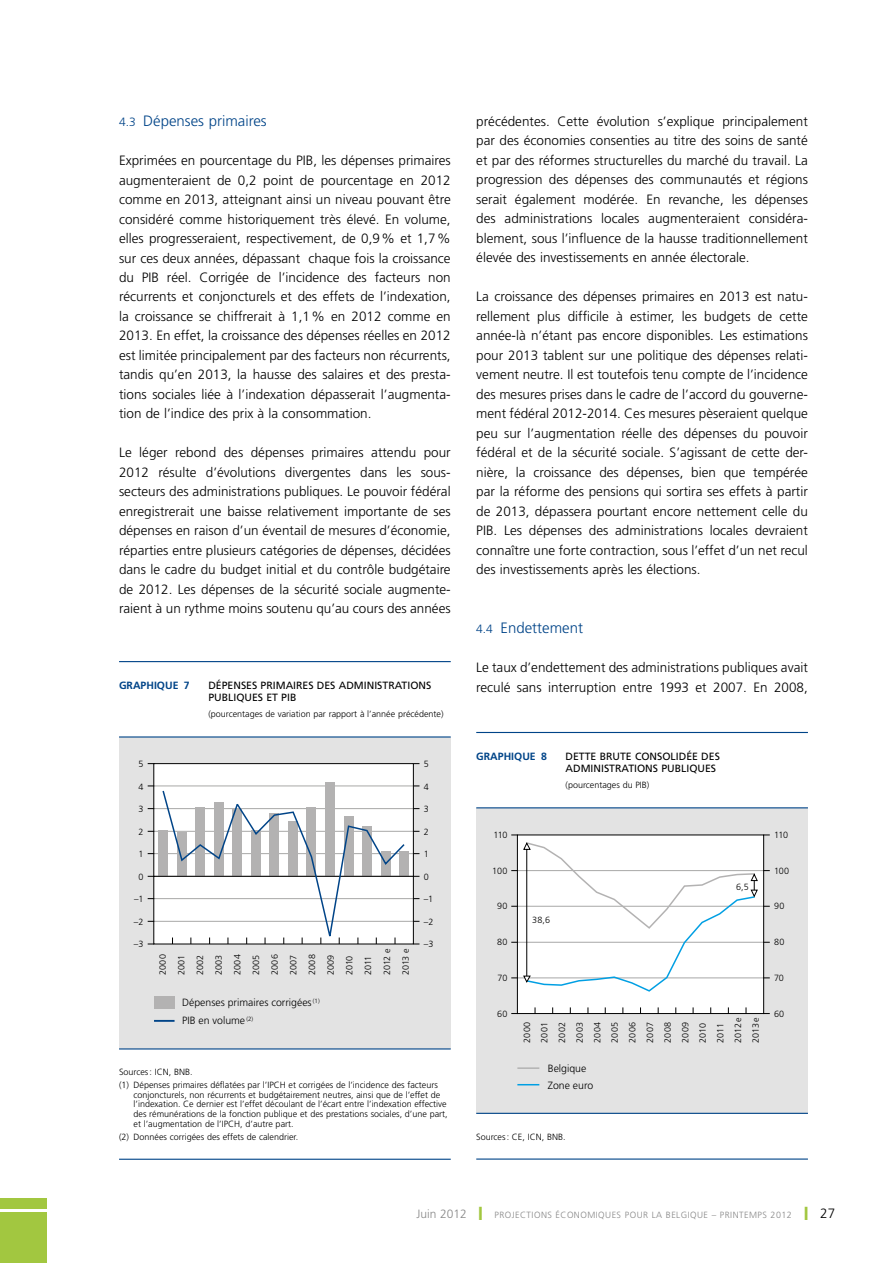
<style>
.page{position:relative;width:893px;height:1263px;background:#fff}
.page>*{position:absolute;margin:0;border:0;box-sizing:border-box;transform-origin:0 0}
.t1{font:300 15px "Frutiger LT";color:#048}
.t2{font:300 13.5px/19.5px "Frutiger LT";color:#000;text-align:justify}
.t3{font:10.5px/12px "Frutiger LT";color:#000}
.t4{font:300 10.5px/17.2px "Frutiger LT";color:#000}
.t5{font:700 10.5px "Frutiger LT";color:#048}
.t6{font:300 9px/18.8px "Frutiger LT";color:#000}
.t7{font:300 9px "Frutiger LT";letter-spacing:.05em;color:#878787}
.s1{font-size:12px}
.s2{color:#a2c740}
.s3{font-size:13.5px;color:#000}
</style>
<div class="page">
<div style="left:0;top:1198px;width:47px;height:11px;background:#a2c740"></div>
<div style="left:0;top:1213px;width:47px;height:50px;background:#a2c740"></div>
<div style="left:119px;top:737px;width:332px;height:312px;background:#e3e3e3"></div>
<hr style="left:119px;top:1048px;width:332px;height:1px;background:#048">
<hr style="left:119px;top:1159px;width:332px;height:1px;background:#048">
<hr style="left:119px;top:661px;width:332px;height:1px;background:#048">
<hr style="left:119px;top:736px;width:332px;height:1px;background:#048">
<div style="left:154px;top:996px;width:21px;height:13px;background:#b3b2b2"></div>
<hr style="left:154px;top:1020px;width:21px;height:2px;background:#048">
<div style="left:154px;top:764px;width:259px;height:180px;background:#fff"></div>
<hr style="left:154px;top:785px;width:260px;height:1px;background:#a8a8a7">
<hr style="left:154px;top:808px;width:260px;height:1px;background:#a8a8a7">
<hr style="left:154px;top:831px;width:260px;height:1px;background:#a8a8a7">
<hr style="left:154px;top:853px;width:260px;height:1px;background:#a8a8a7">
<hr style="left:154px;top:898px;width:260px;height:1px;background:#a8a8a7">
<hr style="left:154px;top:921px;width:260px;height:1px;background:#a8a8a7">
<div style="left:158px;top:830px;width:10px;height:46px;background:#b3b2b2"></div>
<div style="left:326px;top:782px;width:9px;height:94px;background:#b3b2b2"></div>
<div style="left:399px;top:851px;width:10px;height:25px;background:#b3b2b2"></div>
<hr style="left:154px;top:876px;width:260px;height:1px;background:#000">
<svg style="left:161px;top:789px;width:245px;height:153px"></svg>
<div style="left:153px;top:763px;width:261px;height:181px;border:1px solid #000"></div>
<div style="left:476px;top:808px;width:332px;height:305px;background:#e3e3e3"></div>
<hr style="left:476px;top:1113px;width:332px;height:1px;background:#048">
<hr style="left:476px;top:1158px;width:332px;height:2px;background:#048">
<hr style="left:476px;top:732px;width:332px;height:1px;background:#048">
<hr style="left:476px;top:807px;width:332px;height:1px;background:#048">
<div style="left:517px;top:835px;width:246px;height:179px;background:#fff"></div>
<hr style="left:517px;top:1067px;width:22px;height:2px;background:#b3b2b2">
<svg style="left:517px;top:1084px;width:22px;height:1px"></svg>
<div style="left:517px;top:834px;width:247px;height:180px;border:1px solid #000"></div>
<svg style="left:511px;top:841px;width:259px;height:151px"></svg>
<p class="t1" style="left:119px;top:112px;width:149px"><span class="s1">4.3</span> Dépenses primaires</p>
<p class="t2" style="left:119px;top:151px;width:333px">Exprimées en pourcentage du PIB, les dépenses primaires augmenteraient de 0,2 point de pourcentage en 2012 comme en 2013, atteignant ainsi un niveau pouvant être considéré comme historiquement très élevé. En volume, elles progresseraient, respectivement, de 0,9% et 1,7% sur ces deux années, dépassant chaque fois la croissance du PIB réel. Corrigée de l’incidence des facteurs non récurrents et conjoncturels et des effets de l’indexation, la croissance se chiffrerait à 1,1% en 2012 comme en 2013. En effet, la croissance des dépenses réelles en 2012 est limitée principalement par des facteurs non récurrents, tandis qu’en 2013, la hausse des salaires et des presta&shy;tions sociales liée à l’indexation dépasserait l’augmenta&shy;tion de l’indice des prix à la consommation.</p>
<p class="t2" style="left:119px;top:443px;width:333px">Le léger rebond des dépenses primaires attendu pour 2012 résulte d’évolutions divergentes dans les sous&shy;secteurs des administrations publiques. Le pouvoir fédéral enregistrerait une baisse relativement importante de ses dépenses en raison d’un éventail de mesures d’économie, réparties entre plusieurs catégories de dépenses, décidées dans le cadre du budget initial et du contrôle budgétaire de 2012. Les dépenses de la sécurité sociale augmente&shy;raient à un rythme moins soutenu qu’au cours des années</p>
<p class="t2" style="left:476px;top:112px;width:333px">précédentes. Cette évolution s’explique principalement par des économies consenties au titre des soins de santé et par des réformes structurelles du marché du travail. La progression des dépenses des communautés et régions serait également modérée. En revanche, les dépenses des administrations locales augmenteraient considéra&shy;blement, sous l’influence de la hausse traditionnellement élevée des investissements en année électorale.</p>
<p class="t2" style="left:476px;top:287px;width:333px">La croissance des dépenses primaires en 2013 est natu&shy;rellement plus difficile à estimer, les budgets de cette année-là n’étant pas encore disponibles. Les estimations pour 2013 tablent sur une politique des dépenses relati&shy;vement neutre. Il est toutefois tenu compte de l’incidence des mesures prises dans le cadre de l’accord du gouverne&shy;ment fédéral 2012-2014. Ces mesures pèseraient quelque peu sur l’augmentation réelle des dépenses du pouvoir fédéral et de la sécurité sociale. S’agissant de cette der&shy;nière, la croissance des dépenses, bien que tempérée par la réforme des pensions qui sortira ses effets à partir de 2013, dépassera pourtant encore nettement celle du PIB. Les dépenses des administrations locales devraient connaître une forte contraction, sous l’effet d’un net recul des investissements après les élections.</p>
<p class="t1" style="left:476px;top:619px;width:108px"><span class="s1">4.4</span> Endettement</p>
<p class="t2" style="left:476px;top:658px;width:333px">Le taux d’endettement des administrations publiques avait</p>
<p class="t5" style="left:119px;top:679px;width:72px">GRAPHIQUE 7</p>
<p class="t3" style="left:208px;top:679px;width:224px">DÉPENSES PRIMAIRES DES ADMINISTRATIONS</p>
<p class="t2" style="left:476px;top:677px;width:333px">reculé sans interruption entre 1993 et 2007. En 2008,</p>
<p class="t3" style="left:208px;top:691px;width:90px">PUBLIQUES ET PIB</p>
<p class="t6" style="left:208px;top:705px;width:237px">(pourcentages de variation par rapport à l’année précédente)</p>
<p class="t6" style="left:138px;top:755px;width:7px">5</p>
<p class="t6" style="left:424px;top:754px;width:7px">5</p>
<p class="t6" style="left:138px;top:777px;width:7px">4</p>
<p class="t6" style="left:424px;top:777px;width:7px">4</p>
<p class="t6" style="left:138px;top:800px;width:7px">3</p>
<p class="t6" style="left:424px;top:799px;width:7px">3</p>
<p class="t6" style="left:138px;top:822px;width:7px">2</p>
<p class="t6" style="left:424px;top:822px;width:7px">2</p>
<p class="t6" style="left:138px;top:845px;width:7px">1</p>
<p class="t6" style="left:424px;top:844px;width:7px">1</p>
<p class="t6" style="left:138px;top:867px;width:7px">0</p>
<p class="t6" style="left:424px;top:867px;width:7px">0</p>
<p class="t6" style="left:134px;top:890px;width:11px">–1</p>
<p class="t6" style="left:424px;top:890px;width:11px">–1</p>
<p class="t6" style="left:134px;top:912px;width:11px">–2</p>
<p class="t6" style="left:424px;top:912px;width:11px">–2</p>
<p class="t6" style="left:134px;top:935px;width:11px">–3</p>
<p class="t6" style="left:153px;top:975px;width:22px;rotate:-90deg">2000<br>2001<br>2002<br>2003<br>2004<br>2005<br>2006<br>2007<br>2008<br>2009<br>2010<br>2011</p>
<p class="t6" style="left:378px;top:975px;width:28px;rotate:-90deg">2012 e<br>2013 e</p>
<p class="t6" style="left:424px;top:935px;width:11px">–3</p>
<p class="t4" style="left:182px;top:994px;width:139px">Dépenses primaires corrigées <sup>(1)</sup></p>
<p class="t4" style="left:182px;top:1012px;width:73px">PIB en volume <sup>(2)</sup></p>
<p class="t6" style="left:119px;top:1066px;width:320px;line-height:12.8px">Sources: IC N, BNB.<br>(1) Dépenses primaires déflatées par l’IPC H et corrigées de l’incidence des facteurs</p>
<p class="t6" style="left:134px;top:1090px;width:316px;line-height:9.8px">conjoncturels, non récurrents et budgétairement neutres, ainsi que de l’effet de l’indexation. Ce dernier est l’effet découlant de l’écart entre l’indexation effective des rémunérations de la fonction publique et des prestations sociales, d’une part, et l’augmentation de l’IPCH, d’autre part.</p>
<p class="t6" style="left:119px;top:1127px;width:181px">(2) Données corrigées des effets de calendrier.</p>
<p class="t5" style="left:476px;top:750px;width:72px">GRAPHIQUE 8</p>
<p class="t3" style="left:566px;top:750px;width:156px">DETTE B RUTE CONSOLIDÉE DES<br>ADMINISTRATIONS PUBLIQUES</p>
<p class="t6" style="left:566px;top:776px;width:85px">(pourcentages du PIB)</p>
<p class="t6" style="left:493px;top:825px;width:16px">110</p>
<p class="t6" style="left:774px;top:825px;width:16px">110</p>
<p class="t6" style="left:492px;top:861px;width:17px">100</p>
<p class="t6" style="left:774px;top:861px;width:17px">100</p>
<p class="t6" style="left:736px;top:877px;width:14px">6,5</p>
<p class="t6" style="left:497px;top:897px;width:12px">90</p>
<p class="t6" style="left:774px;top:897px;width:12px">90</p>
<p class="t6" style="left:532px;top:911px;width:20px">38,6</p>
<p class="t6" style="left:497px;top:933px;width:12px">80</p>
<p class="t6" style="left:774px;top:933px;width:12px">80</p>
<p class="t6" style="left:498px;top:968px;width:11px">70</p>
<p class="t6" style="left:774px;top:968px;width:11px">70</p>
<p class="t6" style="left:497px;top:1004px;width:12px">60</p>
<p class="t6" style="left:518px;top:1042px;width:22px;line-height:17.5px;rotate:-90deg">2000<br>2001<br>2002<br>2003<br>2004<br>2005<br>2006<br>2007<br>2008<br>2009<br>2010<br>2011</p>
<p class="t6" style="left:729px;top:1042px;width:27px;line-height:17.5px;rotate:-90deg">2012 e<br>2013e</p>
<p class="t6" style="left:774px;top:1004px;width:12px">60</p>
<p class="t4" style="left:548px;top:1059px;width:47px">Belgique<br>Zone euro</p>
<p class="t6" style="left:476px;top:1127px;width:91px">Sources: CE, ICN, BNB.</p>
<p class="t7" style="left:417px;top:1210px;width:314px"><span class="s1">Juin 2012</span> <span class="s2">❙</span> Projections économiques pour la Belgique – Print</p>
<p class="t7" style="left:744px;top:1210px;width:93px">emps 2012 <span class="s2">❙</span> <span class="s3">27</span></p>
</div>
